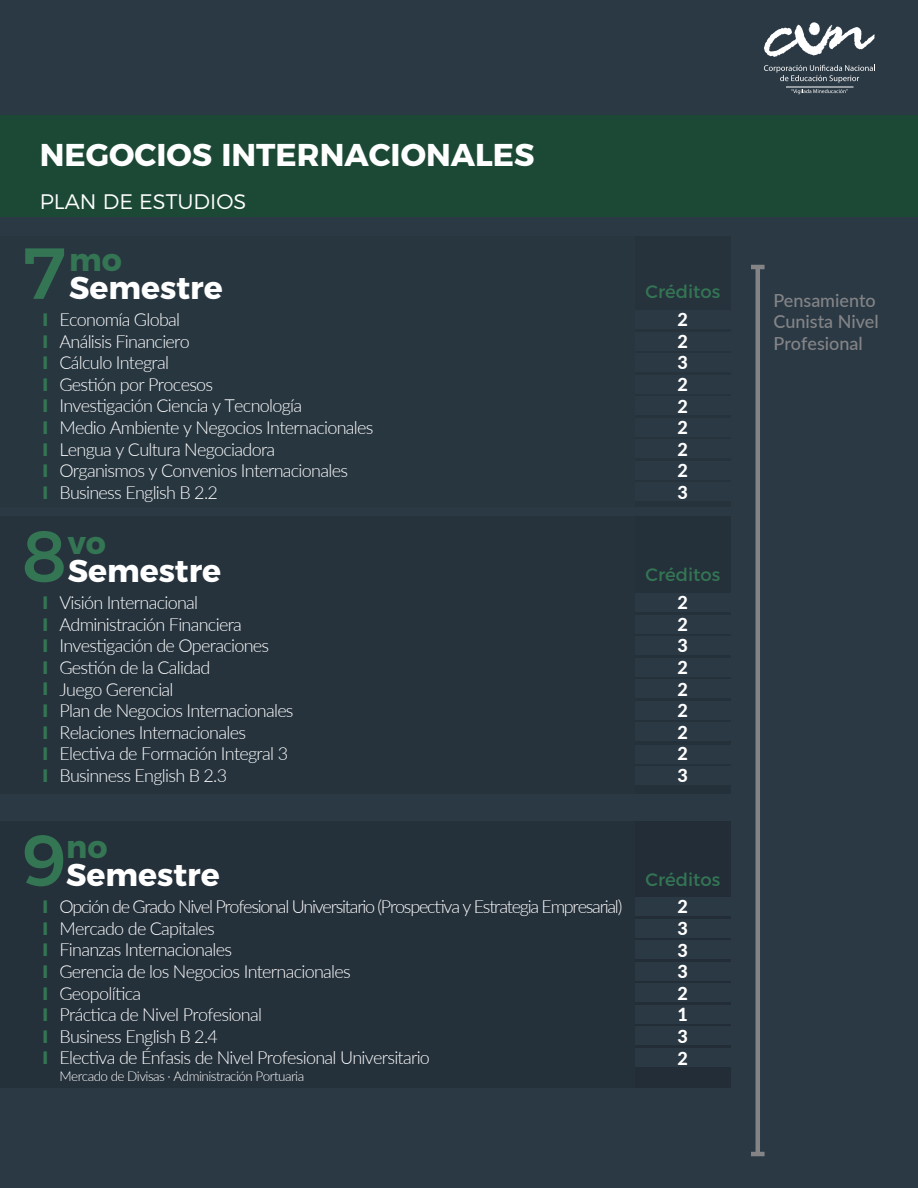
<style>
.page{position:relative;width:918px;height:1188px;background:#2b3944}
.page>*{position:absolute;margin:0;border:0;box-sizing:border-box;transform-origin:0 0}
.t1{font:500 72px "Montserrat";color:#347554}
.t2{font:700 31.5px "Montserrat";color:#fff}
.t3{font:700 31.5px "Montserrat";color:#347554}
.t4{font:300 21px "Montserrat";color:#fff}
.t5{font:300 18px/21.6px "Lato";letter-spacing:-.04em;color:#fff}
.t6{font:500 18px/21.6px "Lato";color:#848487}
.t7{font:700 18px/21.6px "Montserrat";color:#347554;text-align:justify}
.t8{font:800 18px/21.6px "Lato";color:#fff;text-align:justify}
.t9{font:18px "Montserrat";color:#347554}
.t10{font:300 13.5px "Lato";letter-spacing:-.04em;color:#fff}
</style>
<div class="page">
<div style="left:0;top:116px;width:918px;height:101px;background:#1c4935"></div>
<svg style="left:764px;top:22px;width:111px;height:35px"></svg>
<svg style="left:764px;top:65px;width:111px;height:18px"></svg>
<hr style="left:786px;top:87px;width:68px;height:1px;background:#fff">
<svg style="left:791px;top:89px;width:57px;height:5px"></svg>
<div style="left:0;top:236px;width:730px;height:271px;background:#283640"></div>
<div style="left:635px;top:310px;width:95px;height:19px;background:#2b3944"></div>
<div style="left:635px;top:332px;width:95px;height:18px;background:#2b3944"></div>
<div style="left:635px;top:353px;width:95px;height:19px;background:#2b3944"></div>
<div style="left:635px;top:375px;width:95px;height:18px;background:#2b3944"></div>
<div style="left:635px;top:396px;width:95px;height:19px;background:#2b3944"></div>
<div style="left:635px;top:418px;width:95px;height:18px;background:#2b3944"></div>
<div style="left:635px;top:439px;width:95px;height:19px;background:#2b3944"></div>
<div style="left:635px;top:461px;width:95px;height:18px;background:#2b3944"></div>
<div style="left:635px;top:482px;width:95px;height:19px;background:#2b3944"></div>
<div style="left:0;top:516px;width:730px;height:278px;background:#26333d"></div>
<div style="left:635px;top:593px;width:95px;height:19px;background:#2b3944"></div>
<div style="left:635px;top:615px;width:95px;height:18px;background:#2b3944"></div>
<div style="left:635px;top:636px;width:95px;height:19px;background:#2b3944"></div>
<div style="left:635px;top:658px;width:95px;height:18px;background:#2b3944"></div>
<div style="left:635px;top:679px;width:95px;height:19px;background:#2b3944"></div>
<div style="left:635px;top:701px;width:95px;height:18px;background:#2b3944"></div>
<div style="left:635px;top:722px;width:95px;height:19px;background:#2b3944"></div>
<div style="left:635px;top:745px;width:95px;height:18px;background:#2b3944"></div>
<div style="left:635px;top:766px;width:95px;height:19px;background:#2b3944"></div>
<div style="left:0;top:821px;width:730px;height:267px;background:#24303a"></div>
<div style="left:635px;top:898px;width:95px;height:18px;background:#2b3944"></div>
<div style="left:635px;top:919px;width:95px;height:19px;background:#2b3944"></div>
<div style="left:635px;top:941px;width:95px;height:18px;background:#2b3944"></div>
<div style="left:635px;top:962px;width:95px;height:19px;background:#2b3944"></div>
<div style="left:635px;top:984px;width:95px;height:18px;background:#2b3944"></div>
<div style="left:635px;top:1005px;width:95px;height:19px;background:#2b3944"></div>
<div style="left:635px;top:1027px;width:95px;height:18px;background:#2b3944"></div>
<div style="left:635px;top:1048px;width:95px;height:19px;background:#2b3944"></div>
<hr style="left:756px;top:268px;width:4px;height:885px;background:#848487">
<hr style="left:751px;top:1152px;width:14px;height:4px;background:#848487">
<hr style="left:751px;top:265px;width:14px;height:4px;background:#848487">
<h2 class="t2" style="left:40px;top:128px;width:496px">NEGOCIOS INTERNACIONALES</h2>
<p class="t4" style="left:40px;top:186px;width:208px">PLAN DE ESTUDIOS</p>
<h1 class="t1" style="left:22px;top:215px;width:46px">7</h1>
<h2 class="t3" style="left:69px;top:234px;width:54px">mo</h2>
<h2 class="t2" style="left:69px;top:262px;width:155px">Semestre</h2>
<p class="t9" style="left:645px;top:278px;width:76px">Créditos</p>
<p class="t7" style="left:42px;top:307px;width:7px">I I I I I I I I I</p>
<p class="t5" style="left:59px;top:308px;width:316px">Economía Global<br>Análisis Financiero<br>Cálculo Integral<br>Gestión por Procesos<br>Investigación Ciencia y Tecnología<br>Medio Ambiente y Negocios Internacionales<br>Lengua y Cultura Negociadora<br>Organismos y Convenios Internacionales<br>Business English B 2.2</p>
<p class="t8" style="left:678px;top:308px;width:12px">2<br>2<br>3<br>2<br>2<br>2<br>2<br>2<br>3</p>
<h1 class="t1" style="left:22px;top:498px;width:46px">8</h1>
<h2 class="t3" style="left:68px;top:517px;width:40px">vo</h2>
<h2 class="t2" style="left:68px;top:545px;width:155px">Semestre</h2>
<p class="t9" style="left:645px;top:561px;width:76px">Créditos</p>
<p class="t7" style="left:42px;top:590px;width:7px">I I I I I I I I I</p>
<p class="t5" style="left:59px;top:591px;width:236px">Visión Internacional<br>Administración Financiera<br>Investigación de Operaciones<br>Gestión de la Calidad<br>Juego Gerencial<br>Plan de Negocios Internacionales<br>Relaciones Internacionales<br>Electiva de Formación Integral 3<br>Businness English B 2.3</p>
<p class="t8" style="left:678px;top:591px;width:12px">2<br>2<br>3<br>2<br>2<br>2<br>2<br>2<br>3</p>
<h1 class="t1" style="left:22px;top:802px;width:46px">9</h1>
<h2 class="t3" style="left:66px;top:821px;width:43px">no</h2>
<h2 class="t2" style="left:66px;top:849px;width:155px">Semestre</h2>
<p class="t9" style="left:645px;top:865px;width:76px">Créditos</p>
<p class="t7" style="left:42px;top:895px;width:7px">I I I I I I I I</p>
<p class="t5" style="left:59px;top:895px;width:564px">Opción de Grado Nivel Profesional Universitario (Prospectiva y Estrategia Empresarial)<br>Mercado de Capitales<br>Finanzas Internacionales<br>Gerencia de los Negocios Internacionales<br>Geopolítica<br>Práctica de Nivel Profesional<br>Business English B 2.4<br>Electiva de Énfasis de Nivel Profesional Universitario</p>
<p class="t10" style="left:59px;top:1066px;width:246px">Mercado de Divisas · Administración Portuaria</p>
<p class="t8" style="left:678px;top:895px;width:12px">2<br>3<br>3<br>3<br>2<br>1<br>3<br>2</p>
<p class="t6" style="left:773px;top:289px;width:107px">Pensamiento<br>Cunista Nivel<br>Profesional</p>
</div>
